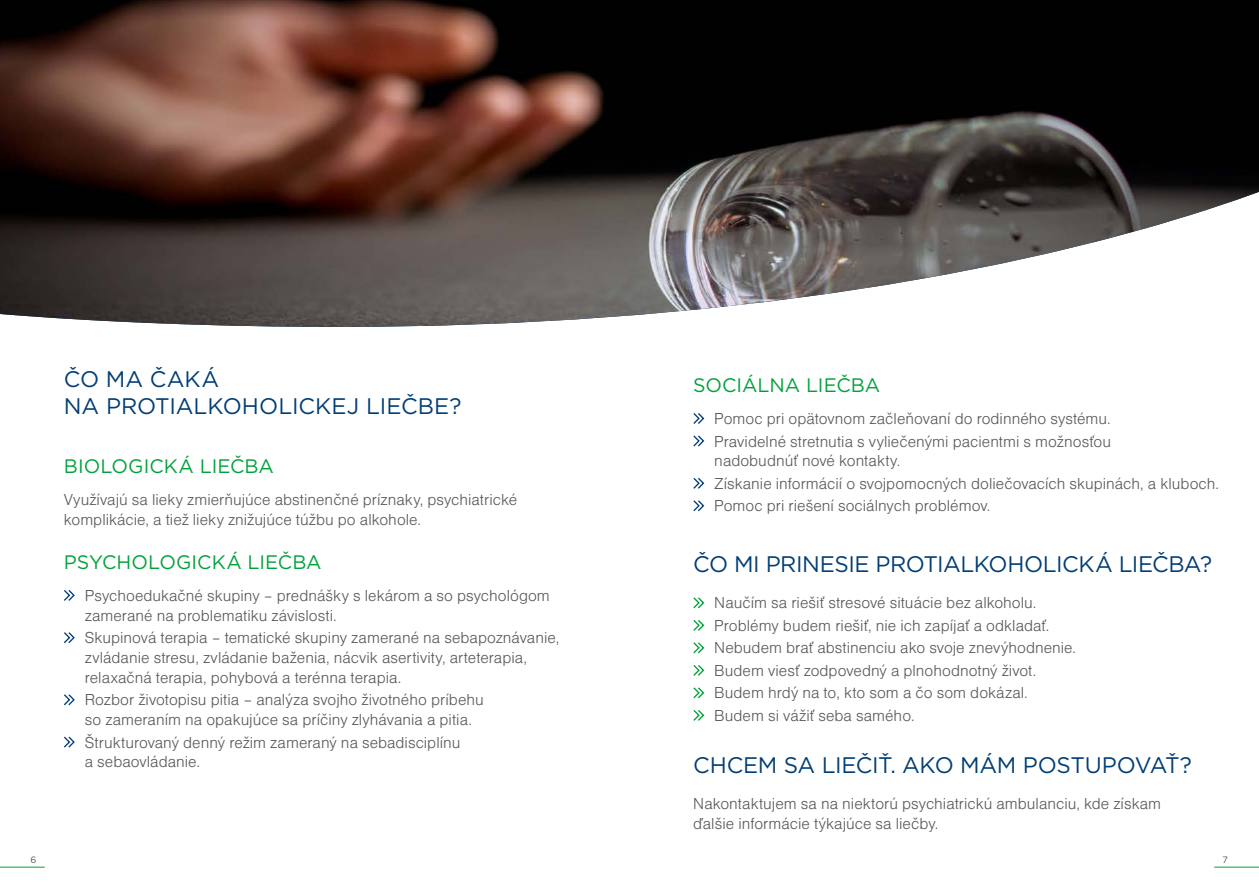
<style>
.page{position:relative;width:1259px;height:893px;background:#fff}
.page>*{position:absolute;margin:0;border:0;box-sizing:border-box;transform-origin:0 0}
.t1{font:22.5px/27px "Gotham";letter-spacing:-.015em;color:#003e75}
.t2{font:19.5px "Gotham";color:#00a13a}
.t3{font:16.5px/22.5px "Nimbus Sans DOT Ligh";color:#575756}
.t4{font:9.15px "Gotham";color:#575756}
</style>
<div class="page">
<svg style="left:0;top:866px;width:45px;height:2px"></svg>
<svg style="left:1214px;top:866px;width:45px;height:2px"></svg>
<svg style="left:64px;top:590px;width:11px;height:11px"></svg>
<svg style="left:64px;top:632px;width:11px;height:12px"></svg>
<svg style="left:64px;top:694px;width:11px;height:12px"></svg>
<svg style="left:64px;top:736px;width:11px;height:12px"></svg>
<svg style="left:693px;top:597px;width:12px;height:12px"></svg>
<svg style="left:693px;top:620px;width:12px;height:11px"></svg>
<svg style="left:693px;top:642px;width:12px;height:12px"></svg>
<svg style="left:693px;top:665px;width:12px;height:11px"></svg>
<svg style="left:693px;top:687px;width:12px;height:12px"></svg>
<svg style="left:693px;top:710px;width:12px;height:11px"></svg>
<svg style="left:693px;top:413px;width:12px;height:11px"></svg>
<svg style="left:693px;top:435px;width:12px;height:12px"></svg>
<svg style="left:693px;top:478px;width:12px;height:11px"></svg>
<svg style="left:693px;top:500px;width:12px;height:12px"></svg>
<img style="left:0;top:0;width:1259px;height:327px">
<h1 class="t1" style="left:64px;top:366px;width:399px">ČO MA ČAKÁ<br>NA PROTIALKOHOLICKEJ LIEČBE?</h1>
<p class="t2" style="left:64px;top:453px;width:212px">BIOLOGICKÁ LIEČBA</p>
<p class="t3" style="left:64px;top:490px;width:455px;line-height:19.8px">Využívajú sa lieky zmierňujúce abstinenčné príznaky, psychiatrické komplikácie, a tiež lieky znižujúce túžbu po alkohole.</p>
<p class="t2" style="left:64px;top:549px;width:259px">PSYCHOLOGICKÁ LIEČBA</p>
<p class="t3" style="left:85px;top:586px;width:466px;line-height:19.8px">Psychoedukačné skupiny – prednášky s lekárom a so psychológom zamerané na problematiku závislosti.</p>
<p class="t3" style="left:85px;top:628px;width:476px;line-height:19.8px">Skupinová terapia – tematické skupiny zamerané na sebapoznávanie, zvládanie stresu, zvládanie baženia, nácvik asertivity, arteterapia, relaxačná terapia, pohybová a terénna terapia.</p>
<p class="t3" style="left:85px;top:690px;width:400px;line-height:19.8px">Rozbor životopisu pitia – analýza svojho životného príbehu so zameraním na opakujúce sa príčiny zlyhávania a pitia.</p>
<p class="t3" style="left:85px;top:732px;width:377px;line-height:19.8px">Štrukturovaný denný režim zameraný na sebadisciplínu a sebaovládanie.</p>
<p class="t2" style="left:693px;top:372px;width:188px">SOCIÁLNA LIEČBA</p>
<p class="t3" style="left:714px;top:407px;width:398px">Pomoc pri opätovnom začleňovaní do rodinného systému.<br>Pravidelné stretnutia s vyliečenými pacientmi s možnosťou</p>
<p class="t3" style="left:714px;top:450px;width:506px">nadobudnúť nové kontakty.<br>Získanie informácií o svojpomocných doliečovacích skupinách, a kluboch.<br>Pomoc pri riešení sociálnych problémov.</p>
<h1 class="t1" style="left:693px;top:550px;width:520px">ČO MI PRINESIE PROTIALKOHOLICKÁ LIEČBA?</h1>
<p class="t3" style="left:714px;top:592px;width:363px">Naučím sa riešiť stresové situácie bez alkoholu.<br>Problémy budem riešiť, nie ich zapíjať a odkladať.<br>Nebudem brať abstinenciu ako svoje znevýhodnenie.<br>Budem viesť zodpovedný a plnohodnotný život.<br>Budem hrdý na to, kto som a čo som dokázal.<br>Budem si vážiť seba samého.</p>
<h1 class="t1" style="left:693px;top:751px;width:500px">CHCEM SA LIEČIŤ. AKO MÁM POSTUPOVAŤ?</h1>
<p class="t3" style="left:693px;top:794px;width:469px;line-height:19.8px">Nakontaktujem sa na niektorú psychiatrickú ambulanciu, kde získam ďalšie informácie týkajúce sa liečby.</p>
<p class="t4" style="left:31px;top:853px;width:7px">6</p>
<p class="t4" style="left:1222px;top:853px;width:7px">7</p>
</div>
